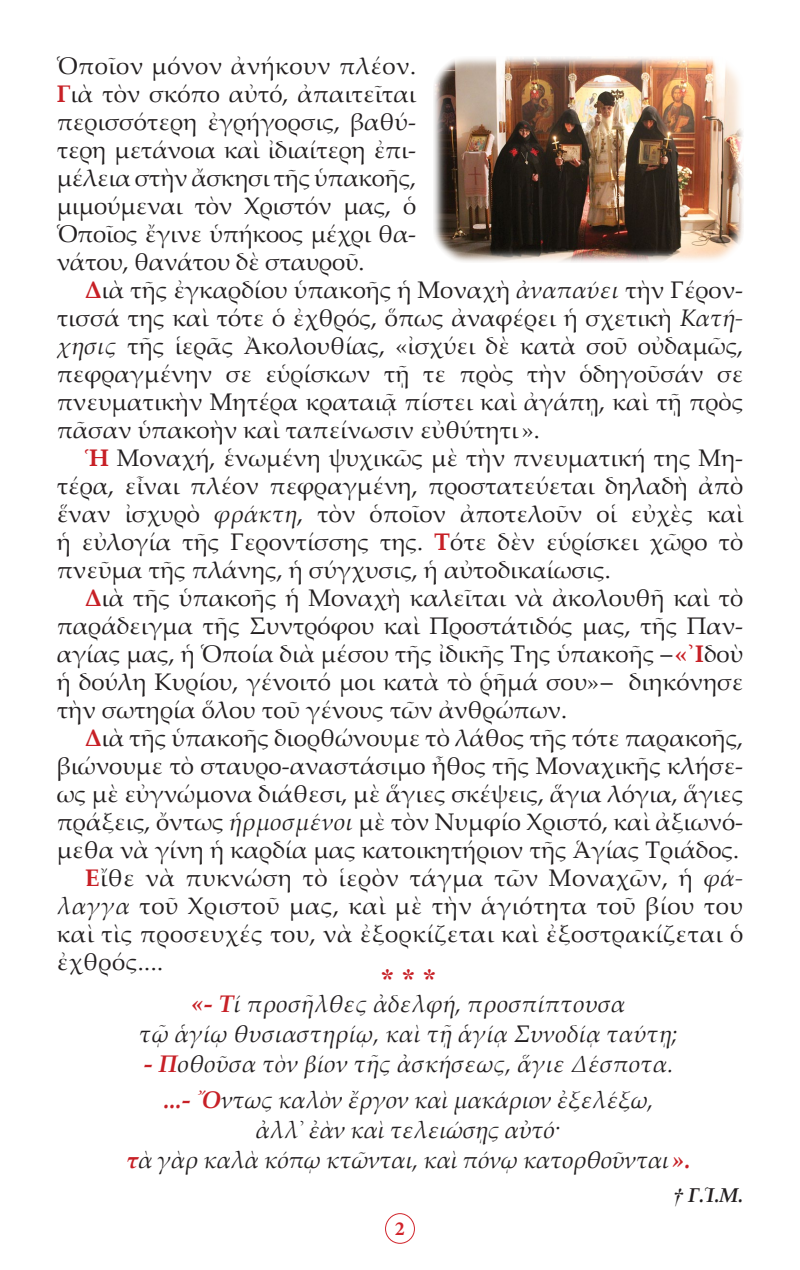
<style>
.page{position:relative;width:800px;height:1270px;background:#fff}
.page>*{position:absolute;margin:0;border:0;box-sizing:border-box;transform-origin:0 0}
.t1{font:28px "CTOS New Times Bold Test 1";color:#c72026}
.t2{font:24px/28px "Palatino Linotype";color:#231f20;text-align:justify}
.t3{font:italic 24px "Palatino Linotype";color:#231f20}
.t4{font:italic 24px "Palatino Linotype";letter-spacing:-.02em;color:#231f20}
.t5{font:italic 700 20px "Palatino Linotype";color:#231f20}
.t6{font:700 20px "Minion Pro";color:#d1232a}
.s1{font-weight:700;color:#c72026}
.s2{font-style:italic}
.s3{font-family:"CTOS New Times Bold Italic Test 1";font-weight:400;font-style:normal}
</style>
<div class="page">
<div style="left:385px;top:1213px;width:30px;height:31px;border:1px solid #d1232a;border-radius:50%"></div>
<img style="left:433px;top:57px;width:310px;height:206px">
<p class="t2" style="left:57px;top:51px;width:361px">Ὁποῖον μόνον ἀνήκουν πλέον.<br><span class="s1">Γ</span>ιὰ τὸν σκόπο αὐτό, ἀπαιτεῖται περισσότερη ἐγρήγορσις, βαθύ&shy;τερη μετάνοια καὶ ἰδιαίτερη ἐπι&shy;μέλεια στὴν ἄσκησι τῆς ὑπακοῆς, μιμούμεναι τὸν Χριστόν μας, ὁ Ὁποῖος ἔγινε ὑπήκοος μέχρι θα&shy;νάτου, θανάτου δὲ σταυροῦ.</p>
<p class="t2" style="left:57px;top:275px;width:688px;text-indent:28px"><span class="s1">Δ</span>ιὰ τῆς ἐγκαρδίου ὑπακοῆς ἡ Μοναχὴ <span class="s2">ἀναπαύει</span> τὴν Γέρον&shy;τισσά της καὶ τότε ὁ ἐχθρός, ὅπως ἀναφέρει ἡ σχετικὴ <span class="s2">Κατή&shy;χησις</span> τῆς ἱερᾶς Ἀκολουθίας, «ἰσχύει δὲ κατὰ σοῦ οὐδαμῶς, πεφραγμένην σε εὑρίσκων τῇ τε πρὸς τὴν ὁδηγοῦσάν σε πνευματικὴν Μητέρα κραταιᾷ πίστει καὶ ἀγάπῃ, καὶ τῇ πρὸς πᾶσαν ὑπακοὴν καὶ ταπείνωσιν εὐθύτητι ».</p>
<p class="t2" style="left:57px;top:443px;width:688px;text-indent:28px"><span class="s1">Ἡ</span> Μοναχή, ἑνωμένη ψυχικῶς μὲ τὴν πνευματική της Μη&shy;τέρα, εἶναι πλέον πεφραγμένη, προστατεύεται δηλαδὴ ἀπὸ ἕναν ἰσχυρὸ <span class="s2">φράκτη</span>, τὸν ὁποῖον ἀποτελοῦν οἱ εὐχὲς καὶ ἡ εὐλογία τῆς Γεροντίσσης της. <span class="s1">Τ</span>ότε δὲν εὑρίσκει χῶρο τὸ πνεῦμα τῆς πλάνης, ἡ σύγχυσις, ἡ αὐτοδικαίωσις.</p>
<p class="t2" style="left:57px;top:583px;width:688px;text-indent:28px"><span class="s1">Δ</span>ιὰ τῆς ὑπακοῆς ἡ Μοναχὴ καλεῖται νὰ ἀκολουθῆ καὶ τὸ παράδειγμα τῆς Συντρόφου καὶ Προστάτιδός μας, τῆς Παν&shy;αγίας μας, ἡ Ὁποία διὰ μέσου τῆς ἰδικῆς Της ὑπακοῆς –<span class="s1">«᾿Ι</span>δοὺ ἡ δούλη Κυρίου, γένοιτό μοι κατὰ τὸ ῥῆμά σου»– διηκόνησε τὴν σωτηρία ὅλου τοῦ γένους τῶν ἀνθρώπων.</p>
<p class="t2" style="left:57px;top:723px;width:688px;text-indent:28px"><span class="s1">Δ</span>ιὰ τῆς ὑπακοῆς διορθώνουμε τὸ λάθος τῆς τότε παρακοῆς, βιώνουμε τὸ σταυρο-αναστάσιμο ἦθος τῆς Μοναχικῆς κλήσε&shy;ως μὲ εὐγνώμονα διάθεσι, μὲ ἅγιες σκέψεις, ἅγια λόγια, ἅγιες πράξεις, ὄντως <span class="s2">ἡρμοσμένοι</span> μὲ τὸν Νυμφίο Χριστό, καὶ ἀξιωνό&shy;μεθα νὰ γίνη ἡ καρδία μας κατοικητήριον τῆς Ἁγίας Τριάδος.</p>
<p class="t2" style="left:57px;top:863px;width:688px;text-indent:28px"><span class="s1">Ε</span>ἴθε νὰ πυκνώση τὸ ἱερὸν τάγμα τῶν Μοναχῶν, ἡ <span class="s2">φά&shy;λαγγα</span> τοῦ Χριστοῦ μας, καὶ μὲ τὴν ἁγιότητα τοῦ βίου του καὶ τὶς προσευχές του, νὰ ἐξορκίζεται καὶ ἐξοστρακίζεται ὁ ἐχθρός....</p>
<p class="t1" style="left:380px;top:963px;width:57px">* * *</p>
<p class="t3" style="left:192px;top:987px;width:435px"><span class="s1">«- Τ</span>ί προσῆλθες ἀδελφή, προσπίπτουσα</p>
<p class="t3" style="left:139px;top:1017px;width:540px">τῷ ἁγίῳ θυσιαστηρίῳ, καὶ τῇ ἁγίᾳ Συνοδίᾳ ταύτῃ;</p>
<p class="t3" style="left:144px;top:1047px;width:531px"><span class="s1">- Π</span>οθοῦσα τὸν βίον τῆς ἀσκήσεως, ἅγιε Δέσποτα.</p>
<p class="t4" style="left:164px;top:1083px;width:491px"><span class="s1">...- ῎Ο</span>ντως καλὸν ἔργον καὶ μακάριον ἐξελέξω,</p>
<p class="t4" style="left:256px;top:1113px;width:306px">ἀλλ᾿ ἐὰν καὶ τελειώσῃς αὐτό·</p>
<p class="t4" style="left:126px;top:1143px;width:566px"><span class="s1">τ</span>ὰ γὰρ καλὰ κόπῳ κτῶνται, καὶ πόνῳ κατορθοῦνται<span class="s1">».</span></p>
<p class="t5" style="left:673px;top:1181px;width:72px"><span class="s3">†</span> Γ.Ἱ.Μ.</p>
<p class="t6" style="left:395px;top:1215px;width:11px">2</p>
</div>
